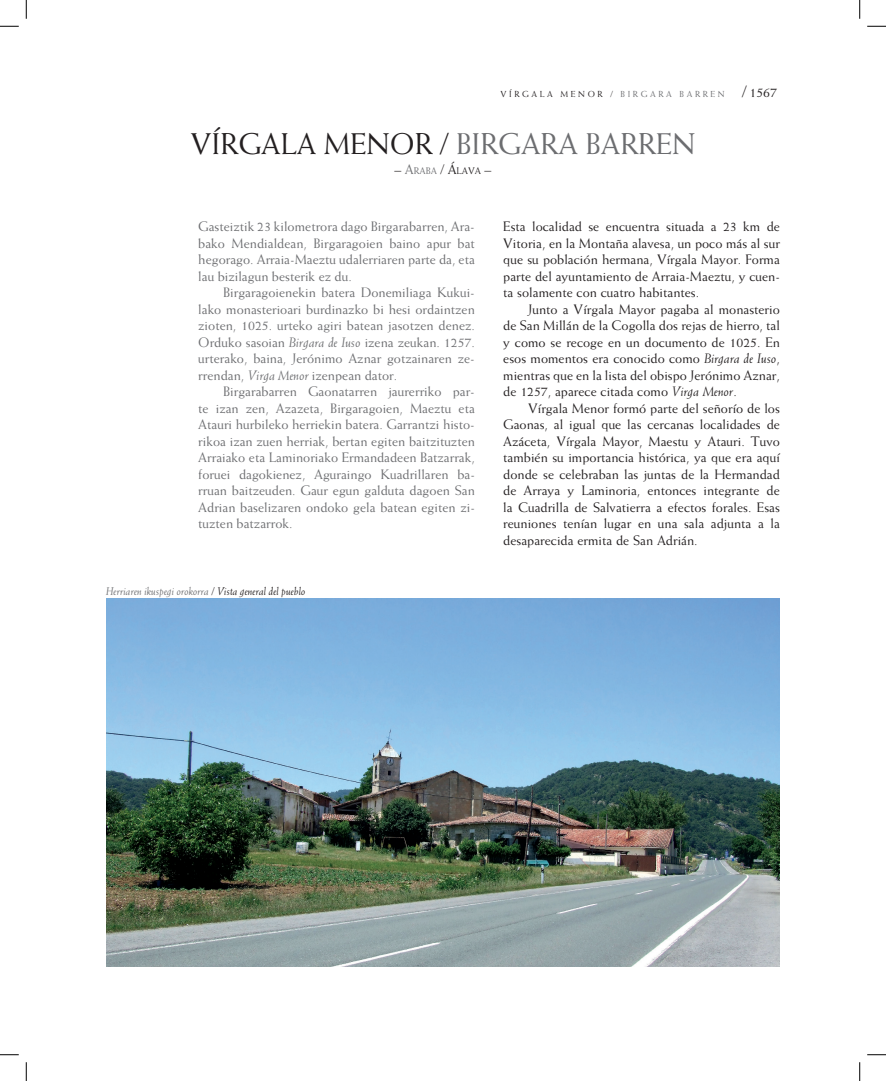
<style>
.page{position:relative;width:886px;height:1081px;background:#fff}
.page>*{position:absolute;margin:0;border:0;box-sizing:border-box;transform-origin:0 0}
.t1{font:30px "Weiss Std";color:#231f20}
.t2{font:13.75px/16.5px "Weiss Std";color:#231f20;text-align:justify}
.t3{font:13.75px/16.5px "Weiss Std";color:#6c6d70;text-align:justify}
.t4{font:13.75px "Weiss Std";color:#231f20}
.t5{font:italic 11.25px "Weiss Std";color:#6c6d70}
.t6{font:8.75px "Weiss Std";color:#6c6d70}
.t7{font:8.75px "Weiss Std";color:#231f20}
.s1{color:#231f20}
.s2{font-size:16.25px}
.s3{color:#6c6d70}
.s4{font-size:9.62px;color:#6c6d70}
.s5{font-size:9.62px}
.s6{font-style:italic}
</style>
<div class="page">
<img style="left:106px;top:598px;width:673px;height:367px">
<svg style="left:0;top:25px;width:19px;height:2px"></svg>
<svg style="left:867px;top:25px;width:18px;height:2px"></svg>
<svg style="left:0;top:1054px;width:19px;height:1px"></svg>
<svg style="left:867px;top:1054px;width:18px;height:1px"></svg>
<svg style="left:25px;top:0;width:2px;height:19px"></svg>
<svg style="left:25px;top:1062px;width:2px;height:18px"></svg>
<svg style="left:859px;top:0;width:1px;height:19px"></svg>
<svg style="left:859px;top:1062px;width:1px;height:18px"></svg>
<p class="t7" style="left:500px;top:89px;width:8px">vírgala</p>
<p class="t7" style="left:560px;top:89px;width:10px">menor</p>
<p class="t6" style="left:610px;top:89px;width:19px"><span class="s1">/</span> birgara</p>
<p class="t6" style="left:679px;top:89px;width:9px">barren</p>
<p class="t2" style="left:742px;top:84px;width:36px"><span class="s2">/</span> 1567</p>
<h1 class="t1" style="left:190px;top:126px;width:506px">VÍRGALA MENOR / <span class="s3">BIRGARA BARREN</span></h1>
<p class="t4" style="left:394px;top:161px;width:98px">– <span class="s3">A</span><span class="s4">RABA</span> / Á<span class="s5">LAVA</span> –</p>
<p class="t3" style="left:198px;top:218px;width:278px">Gasteiztik 23 kilometrora dago Birgarabarren, Ara&shy;bako Mendialdean, Birgaragoien baino apur bat hegorago. Arraia-Maeztu udalerriaren parte da, eta lau bizilagun besterik ez du.</p>
<p class="t3" style="left:198px;top:284px;width:278px;text-indent:25px">Birgaragoienekin batera Donemiliaga Kukui&shy;lako monasterioari burdinazko bi hesi ordaintzen zioten, 1025. urteko agiri batean jasotzen denez.<br>Orduko sasoian <span class="s6">Birgara de Iuso</span> izena zeukan. 1257. urterako, baina, Jerónimo Aznar gotzainaren ze&shy;rrendan, <span class="s6">Virga Menor</span> izenpean dator.</p>
<p class="t3" style="left:198px;top:383px;width:278px;text-indent:25px">Birgarabarren Gaonatarren jaurerriko par&shy;te izan zen, Azazeta, Birgaragoien, Maeztu eta Atauri hurbileko herriekin batera. Garrantzi histo&shy;rikoa izan zuen herriak, bertan egiten baitzituzten Arraiako eta Laminoriako Ermandadeen Batzarrak, foruei dagokienez, Aguraingo Kuadrillaren ba&shy;rruan baitzeuden. Gaur egun galduta dagoen San Adrian baselizaren ondoko gela batean egiten zi&shy;tuzten batzarrok.</p>
<p class="t5" style="left:106px;top:584px;width:201px">Herriaren ikuspegi orokorra <span class="s1">/ Vista general del pueblo</span></p>
<p class="t2" style="left:503px;top:218px;width:278px">Esta localidad se encuentra situada a 23 km de Vitoria, en la Montaña alavesa, un poco más al sur que su población hermana, Vírgala Mayor. Forma parte del ayuntamiento de Arraia-Maeztu, y cuen&shy;ta solamente con cuatro habitantes.</p>
<p class="t2" style="left:503px;top:300px;width:278px;text-indent:25px">Junto a Vírgala Mayor pagaba al monasterio de San Millán de la Cogolla dos rejas de hierro, tal y como se recoge en un documento de 1025. En esos momentos era conocido como <span class="s6">Birgara de Iuso</span>, mientras que en la lista del obispo Jerónimo Aznar, de 1257, aparece citada como <span class="s6">Virga Menor</span>.</p>
<p class="t2" style="left:503px;top:399px;width:278px;text-indent:25px">Vírgala Menor formó parte del señorío de los Gaonas, al igual que las cercanas localidades de Azáceta, Vírgala Mayor, Maestu y Atauri. Tuvo también su importancia histórica, ya que era aquí donde se celebraban las juntas de la Hermandad de Arraya y Laminoria, entonces integrante de la Cuadrilla de Salvatierra a efectos forales. Esas reuniones tenían lugar en una sala adjunta a la desaparecida ermita de San Adrián.</p>
</div>
